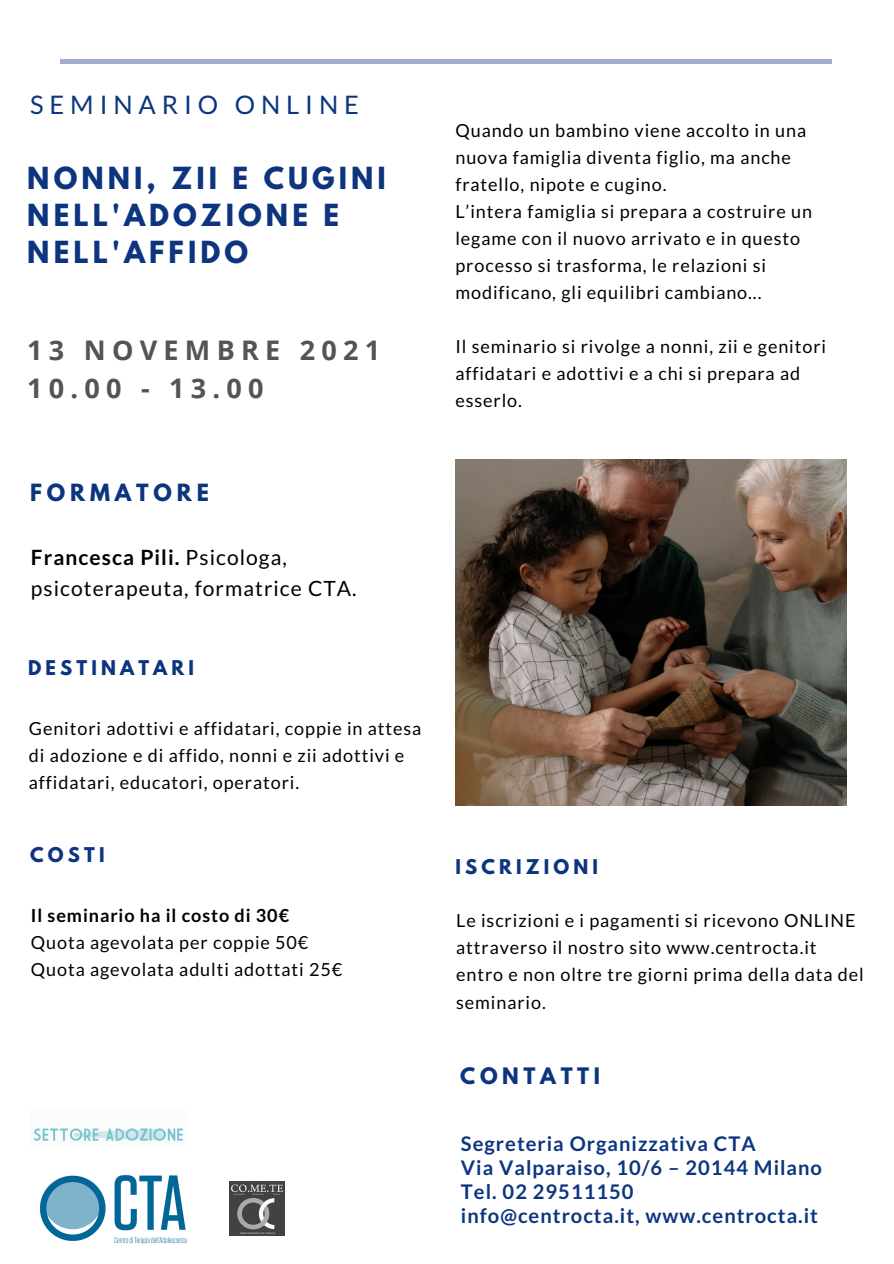
<style>
.page{position:relative;width:894px;height:1264px;background:#fff}
.page>*{position:absolute;margin:0;border:0;box-sizing:border-box;transform-origin:0 0}
.t1{font:700 27px/37.2px "League Spartan";letter-spacing:.15em;color:#0d357f}
.t2{font:700 27px "Open Sans";letter-spacing:.23em;color:#545454}
.t3{font:25.5px "Lato";letter-spacing:.23em;color:#0d357f}
.t4{font:21px/31.5px "Lato";letter-spacing:.05em;color:#000}
.t5{font:700 21px "League Spartan";letter-spacing:.23em;color:#0d357f}
.t6{font:700 20.1px "Lato";letter-spacing:.05em;color:#0d357f}
.t7{font:700 20.1px "League Spartan";letter-spacing:.23em;color:#0d357f}
.t8{font:18px/27px "Lato";letter-spacing:.05em;color:#000}
.t9{font:700 18px "League Spartan";letter-spacing:.23em;color:#0d357f}
.t10{font:700 18px "Lato";letter-spacing:.05em;color:#000}
.s1{font-weight:700}
</style>
<div class="page">
<hr style="left:60px;top:60px;width:771px;height:3px;background:#0d357f">
<img style="left:39px;top:1175px;width:148px;height:69px">
<img style="left:34px;top:1128px;width:149px;height:13px">
<img style="left:230px;top:1181px;width:54px;height:54px">
<img style="left:455px;top:459px;width:391px;height:346px">
<p class="t3" style="left:30px;top:89px;width:330px">SEMINARIO ONLINE</p>
<p class="t1" style="left:27px;top:163px;width:360px">NONNI, ZII E CUGINI<br>NELL'ADOZIONE E<br>NELL'AFFIDO</p>
<p class="t2" style="left:27px;top:331px;width:354px">13 NOVEMBRE 2021</p>
<p class="t2" style="left:27px;top:369px;width:238px">10.00 - 13.00</p>
<p class="t5" style="left:30px;top:482px;width:180px">FORMATORE</p>
<p class="t4" style="left:31px;top:541px;width:327px"><span class="s1">Francesca Pili.</span> Psicologa, psicoterapeuta, formatrice CTA.</p>
<p class="t9" style="left:28px;top:659px;width:167px">DESTINATARI</p>
<p class="t8" style="left:29px;top:714px;width:394px">Genitori adottivi e affidatari, coppie in attesa di adozione e di affido, nonni e zii adottivi e affidatari, educatori, operatori.</p>
<p class="t9" style="left:30px;top:845px;width:76px">COSTI</p>
<p class="t10" style="left:31px;top:904px;width:259px">Il seminario ha il costo di 30€</p>
<p class="t8" style="left:31px;top:928px;width:279px">Quota agevolata per coppie 50€</p>
<p class="t8" style="left:31px;top:955px;width:313px">Quota agevolata adulti adottati 25€</p>
<p class="t8" style="left:455px;top:116px;width:352px">Quando un bambino viene accolto in una nuova famiglia diventa figlio, ma anche fratello, nipote e cugino.</p>
<p class="t8" style="left:455px;top:197px;width:358px">L’intera famiglia si prepara a costruire un legame con il nuovo arrivato e in questo processo si trasforma, le relazioni si modificano, gli equilibri cambiano...</p>
<p class="t8" style="left:455px;top:332px;width:372px">Il seminario si rivolge a nonni, zii e genitori affidatari e adottivi e a chi si prepara ad esserlo.</p>
<p class="t9" style="left:455px;top:857px;width:144px">ISCRIZIONI</p>
<p class="t8" style="left:456px;top:905px;width:409px">Le iscrizioni e i pagamenti si ricevono ONLINE attraverso il nostro sito www.centrocta.it entro e non oltre tre giorni prima della data del seminario.</p>
<p class="t7" style="left:460px;top:1065px;width:141px">CONTATTI</p>
<p class="t6" style="left:461px;top:1131px;width:296px">Segreteria Organizzativa CTA</p>
<p class="t6" style="left:461px;top:1155px;width:362px">Via Valparaiso, 10/6 – 20144 Milano</p>
<p class="t6" style="left:461px;top:1179px;width:174px">Tel. 02 29511150</p>
<p class="t6" style="left:461px;top:1202px;width:358px">info@centrocta.it, www.centrocta.it</p>
</div>
